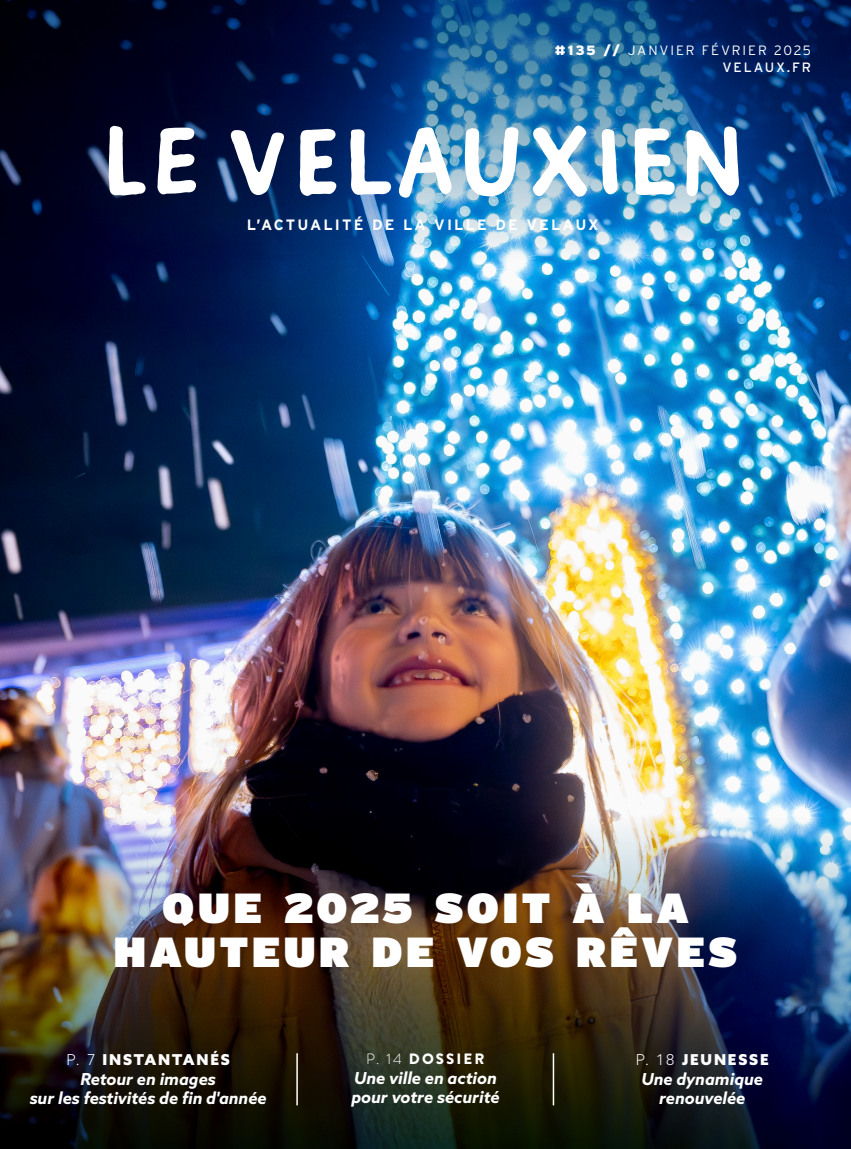
<style>
.page{position:relative;width:851px;height:1149px;background:#fff}
.page>*{position:absolute;margin:0;border:0;box-sizing:border-box;transform-origin:0 0}
.t1{font:700 108px "Duper";letter-spacing:.06em;color:#fff}
.t2{font:900 42px/43.5px "Interstate";letter-spacing:.09em;color:#fff;text-align:center}
.t3{font:italic 700 16.5px/19.8px "Azo Sans";color:#fff;text-align:center}
.t4{font:700 15px "Interstate";letter-spacing:.14em;color:#fff}
.t5{font:900 15px "Azo Sans";letter-spacing:.12em;color:#fff}
.t6{font:900 15px "Brandon Grotesque";letter-spacing:.14em;color:#fff}
.t7{font:300 13.5px "Interstate";letter-spacing:.14em;color:#fff}
.t8{font:13.5px "Interstate";letter-spacing:.14em;color:#fff}
.s1{font-weight:900}
.s2{font-weight:300}
</style>
<div class="page">
<img style="left:0;top:259px;width:850px;height:557px">
<img style="left:0;top:816px;width:850px;height:332px">
<img style="left:0;top:0;width:850px;height:259px">
<hr style="left:296px;top:1052px;width:2px;height:52px;background:#fff">
<hr style="left:552px;top:1052px;width:2px;height:52px;background:#fff">
<p class="t7" style="left:555px;top:43px;width:258px"><span class="s1">#135 //</span> JANVIER FÉVRIER 2025</p>
<p class="t8" style="left:722px;top:59px;width:90px">VELAUX.FR</p>
<p class="t1" style="left:102px;top:99px;width:643px">LE VELAUXIEN</p>
<p class="t4" style="left:247px;top:216px;width:353px">L’ACTUALITÉ DE LA VILLE DE VELAUX</p>
<p class="t2" style="left:114px;top:884px;width:625px">QUE 2025 SOIT À LA<br>HAUTEUR DE VOS RÊVES</p>
<p class="t5" style="left:66px;top:1049px;width:165px"><span class="s2">P. 7</span> INSTANTANÉS</p>
<p class="t3" style="left:30px;top:1068px;width:238px">Retour en images<br>sur les festivités de fin d'année</p>
<p class="t6" style="left:366px;top:1047px;width:120px"><span class="s2">P. 14</span> DOSSIER</p>
<p class="t3" style="left:354px;top:1067px;width:144px">Une ville en action</p>
<p class="t3" style="left:351px;top:1086px;width:150px">pour votre sécurité</p>
<p class="t5" style="left:635px;top:1049px;width:134px"><span class="s2">P. 18</span> JEUNESSE</p>
<p class="t3" style="left:641px;top:1068px;width:123px">Une dynamique renouvelée</p>
</div>
